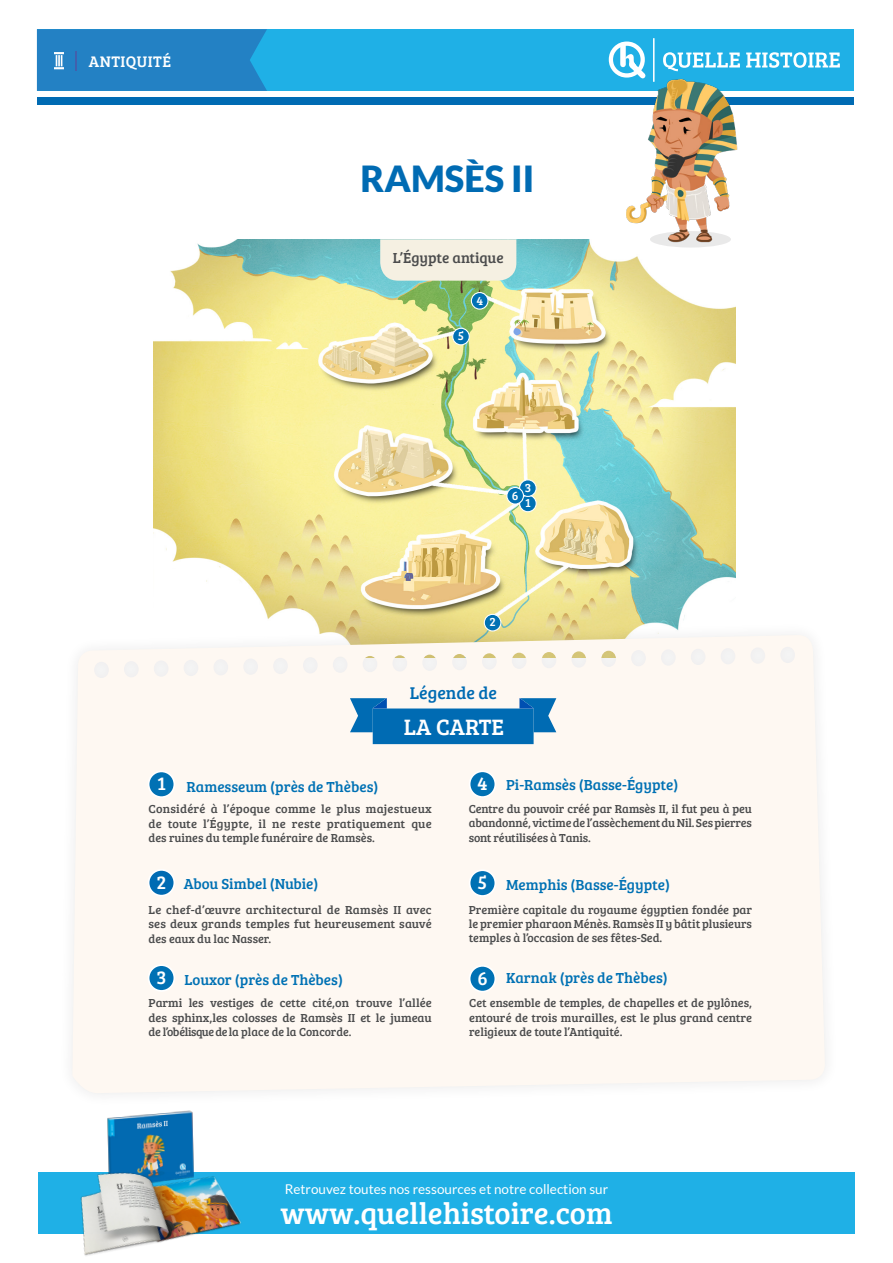
<style>
.page{position:relative;width:893px;height:1263px;background:#fff}
.page>*{position:absolute;margin:0;border:0;box-sizing:border-box;transform-origin:0 0}
.t1{font:900 36px "Lato";color:#006bb3}
.t2{font:30.6px "Bree Serif";color:#fff}
.t3{font:22.95px "Bree Serif";color:#fff}
.t4{font:19.2px "Bree Serif";color:#fff}
.t5{font:17.55px "Bree Serif";color:#006bb3}
.t6{font:15.75px "Bree Serif";letter-spacing:.03em;color:#fff}
.t7{font:15px "Bree Serif";color:#0071b4}
.t8{font:15px "Bree Serif";color:#4b4c4d}
.t9{font:13.5px "Lato";color:#fff}
.t10{font:12.45px "Bree Serif";color:#fff}
.t11{font:12px/14.4px "Bree Serif";color:#4b4c4d;text-align:justify}
</style>
<div class="page">
<img style="left:153px;top:240px;width:582px;height:381px">
<div style="left:59px;top:621px;width:780px;height:486px;background:#231f20;opacity:.1"></div>
<div style="left:72px;top:635px;width:753px;height:458px;background:#fef8f2"></div>
<div style="left:37px;top:29px;width:816px;height:62px;background:#1fb0e6"></div>
<div style="left:37px;top:29px;width:230px;height:62px;background:#2381c4"></div>
<div style="left:37px;top:97px;width:816px;height:7px;background:#006bb3"></div>
<svg style="left:350px;top:698px;width:206px;height:46px"></svg>
<div style="left:404px;top:710px;width:100px;height:25px;background:#006bb3"></div>
<div style="left:38px;top:1172px;width:817px;height:62px;background:#1fb0e6"></div>
<img style="left:555px;top:71px;width:268px;height:185px">
<img style="left:94px;top:1100px;width:115px;height:21px">
<img style="left:80px;top:1121px;width:161px;height:135px">
<svg style="left:380px;top:239px;width:136px;height:42px;background:#efeee0"></svg>
<div style="left:520px;top:495px;width:16px;height:17px;background:#0071b4;border-radius:50%"></div>
<div style="left:519px;top:495px;width:18px;height:17px;border:1px solid #fff;border-radius:50%"></div>
<div style="left:484px;top:614px;width:17px;height:17px;background:#0071b4;border-radius:50%"></div>
<div style="left:484px;top:614px;width:17px;height:17px;border:1px solid #fff;border-radius:50%"></div>
<div style="left:520px;top:480px;width:16px;height:16px;background:#0071b4;border-radius:50%"></div>
<div style="left:519px;top:479px;width:18px;height:18px;border:1px solid #fff;border-radius:50%"></div>
<div style="left:471px;top:293px;width:17px;height:16px;background:#0071b4;border-radius:50%"></div>
<div style="left:471px;top:292px;width:17px;height:18px;border:1px solid #fff;border-radius:50%"></div>
<div style="left:453px;top:328px;width:16px;height:17px;background:#0071b4;border-radius:50%"></div>
<div style="left:452px;top:328px;width:18px;height:17px;border:1px solid #fff;border-radius:50%"></div>
<div style="left:507px;top:487px;width:16px;height:17px;background:#0071b4;border-radius:50%"></div>
<div style="left:506px;top:487px;width:18px;height:18px;border:1px solid #fff;border-radius:50%"></div>
<div style="left:149px;top:771px;width:25px;height:26px;background:#0071b4;border-radius:50%"></div>
<div style="left:148px;top:770px;width:27px;height:28px;border:2px solid #fff;border-radius:50%"></div>
<div style="left:149px;top:870px;width:25px;height:26px;background:#006bb3;border-radius:50%"></div>
<div style="left:148px;top:869px;width:27px;height:27px;border:2px solid #fff;border-radius:50%"></div>
<div style="left:149px;top:965px;width:25px;height:26px;background:#0071b4;border-radius:50%"></div>
<div style="left:148px;top:964px;width:27px;height:28px;border:2px solid #fff;border-radius:50%"></div>
<div style="left:470px;top:771px;width:25px;height:26px;background:#0071b4;border-radius:50%"></div>
<div style="left:469px;top:770px;width:27px;height:28px;border:2px solid #fff;border-radius:50%"></div>
<div style="left:470px;top:870px;width:25px;height:26px;background:#0071b4;border-radius:50%"></div>
<div style="left:469px;top:869px;width:27px;height:28px;border:2px solid #fff;border-radius:50%"></div>
<div style="left:470px;top:966px;width:25px;height:25px;background:#0071b4;border-radius:50%"></div>
<div style="left:469px;top:965px;width:27px;height:27px;border:2px solid #fff;border-radius:50%"></div>
<svg style="left:663px;top:52px;width:177px;height:19px"></svg>
<svg style="left:606px;top:41px;width:44px;height:42px"></svg>
<hr style="left:653px;top:38px;width:2px;height:44px;background:#fff">
<p class="t6" style="left:89px;top:50px;width:84px">ANTIQUITÉ</p>
<p class="t1" style="left:361px;top:158px;width:175px">RAMSÈS II</p>
<p class="t8" style="left:393px;top:246px;width:112px">L’Égypte antique</p>
<p class="t10" style="left:458px;top:327px;width:8px">5</p>
<p class="t10" style="left:476px;top:291px;width:8px">4</p>
<p class="t10" style="left:525px;top:478px;width:8px">3</p>
<p class="t10" style="left:512px;top:486px;width:8px">6</p>
<p class="t10" style="left:525px;top:494px;width:7px">1</p>
<p class="t10" style="left:489px;top:613px;width:8px">2</p>
<p class="t5" style="left:410px;top:680px;width:89px">Légende de</p>
<p class="t3" style="left:404px;top:710px;width:102px">LA CARTE</p>
<p class="t4" style="left:157px;top:769px;width:10px">1</p>
<p class="t11" style="left:149px;top:801px;width:285px">Considéré à l’époque comme le plus majestueux de toute l’Égypte, il ne reste pratiquement que des ruines du temple funéraire de Ramsès.</p>
<p class="t7" style="left:186px;top:775px;width:193px">Ramesseum (près de Thèbes)</p>
<p class="t4" style="left:157px;top:868px;width:11px">2</p>
<p class="t7" style="left:184px;top:873px;width:136px">Abou Simbel (Nubie)</p>
<p class="t11" style="left:149px;top:902px;width:285px">Le chef-d’œuvre architectural de Ramsès II avec ses deux grands temples fut heureusement sauvé des eaux du lac Nasser.</p>
<p class="t4" style="left:156px;top:963px;width:12px">3</p>
<p class="t7" style="left:185px;top:968px;width:160px">Louxor (près de Thèbes)</p>
<p class="t11" style="left:149px;top:995px;width:285px">Parmi les vestiges de cette cité,on trouve l’allée des sphinx,les colosses de Ramsès II et le jumeau de l’obélisque de la place de la Concorde.</p>
<p class="t7" style="left:506px;top:774px;width:174px">Pi-Ramsès (Basse-Égypte)</p>
<p class="t4" style="left:477px;top:770px;width:12px">4</p>
<p class="t11" style="left:469px;top:801px;width:285px">Centre du pouvoir créé par Ramsès II, il fut peu à peu abandonné, victime de l’assèchement du Nil. Ses pierres sont réutilisées à Tanis.</p>
<p class="t4" style="left:478px;top:868px;width:11px">5</p>
<p class="t7" style="left:506px;top:874px;width:165px">Memphis (Basse-Égypte)</p>
<p class="t11" style="left:469px;top:902px;width:285px">Première capitale du royaume égyptien fondée par le premier pharaon Ménès. Ramsès II y bâtit plusieurs temples à l’occasion de ses fêtes-Sed.</p>
<p class="t4" style="left:477px;top:964px;width:12px">6</p>
<p class="t7" style="left:506px;top:967px;width:163px">Karnak (près de Thèbes)</p>
<p class="t11" style="left:469px;top:995px;width:284px">Cet ensemble de temples, de chapelles et de pylônes, entouré de trois murailles, est le plus grand centre religieux de toute l’Antiquité.</p>
<p class="t9" style="left:285px;top:1181px;width:325px">Retrouvez toutes nos ressources et notre collection sur</p>
<p class="t2" style="left:280px;top:1191px;width:334px">www.quellehistoire.com</p>
</div>
